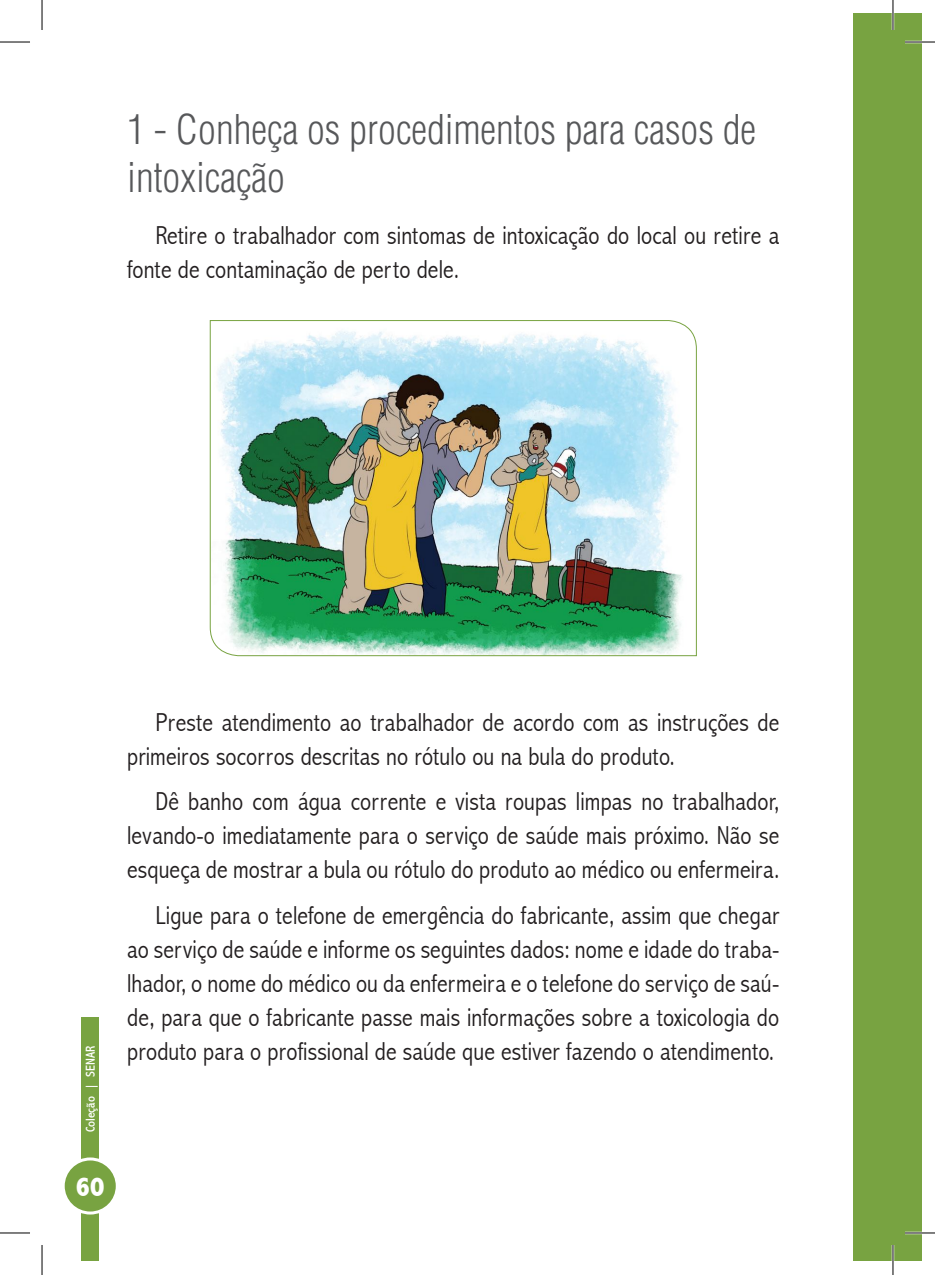
<style>
.page{position:relative;width:935px;height:1275px;background:#fff}
.page>*{position:absolute;margin:0;border:0;box-sizing:border-box;transform-origin:0 0}
.t1{font:300 condensed 40px/48px "Helvetica LT Std";color:#57585a}
.t2{font:800 condensed 28px "Abadi";color:#fff}
.t3{font:300 condensed 26px/34px "Abadi";letter-spacing:.005em;color:#231f20}
.t4{font:condensed 13px "Abadi";color:#fff}
</style>
<div class="page">
<div style="left:853px;top:14px;width:39px;height:1247px;background:#78a341"></div>
<div style="left:892px;top:14px;width:29px;height:1247px;background:#78a341"></div>
<div style="left:82px;top:1017px;width:17px;height:244px;background:#78a341"></div>
<div style="left:63px;top:1159px;width:54px;height:54px;background:#78a341;border-radius:50%"></div>
<div style="left:62px;top:1157px;width:57px;height:57px;border:3px solid #fff;border-radius:50%"></div>
<img style="left:209px;top:320px;width:488px;height:336px">
<hr style="left:904px;top:41px;width:30px;height:2px;background:#fff">
<hr style="left:904px;top:1231px;width:30px;height:3px;background:#fff">
<hr style="left:891px;top:0;width:3px;height:30px;background:#fff">
<hr style="left:891px;top:1245px;width:3px;height:30px;background:#fff">
<hr style="left:0;top:42px;width:30px;height:1px;background:#000">
<hr style="left:904px;top:42px;width:30px;height:1px;background:#000">
<hr style="left:0;top:1232px;width:30px;height:1px;background:#000">
<hr style="left:904px;top:1232px;width:30px;height:1px;background:#000">
<hr style="left:42px;top:0;width:1px;height:30px;background:#000">
<hr style="left:42px;top:1245px;width:1px;height:30px;background:#000">
<hr style="left:892px;top:0;width:1px;height:30px;background:#000">
<hr style="left:892px;top:1245px;width:1px;height:30px;background:#000">
<h1 class="t1" style="left:127px;top:106px;width:630px">1 - Conheça os procedimentos para casos de intoxicação</h1>
<p class="t3" style="left:127px;top:218px;width:653px;text-indent:28px">Retire o trabalhador com sintomas de intoxicação do local ou retire a fonte de contaminação de perto dele.</p>
<p class="t4" style="left:83px;top:1132px;width:88px;rotate:-90deg">Coleção | SENAR</p>
<p class="t2" style="left:76px;top:1170px;width:30px">60</p>
<p class="t3" style="left:127px;top:705px;width:653px;text-indent:28px">Preste atendimento ao trabalhador de acordo com as instruções de primeiros socorros descritas no rótulo ou na bula do produto.</p>
<p class="t3" style="left:127px;top:784px;width:653px;text-align:justify;text-indent:28px">Dê banho com água corrente e vista roupas limpas no trabalhador, levando-o imediatamente para o serviço de saúde mais próximo. Não se esqueça de mostrar a bula ou rótulo do produto ao médico ou enfermeira.</p>
<p class="t3" style="left:127px;top:898px;width:653px;text-align:justify;text-indent:28px">Ligue para o telefone de emergência do fabricante, assim que chegar ao serviço de saúde e informe os seguintes dados: nome e idade do traba&shy;lhador, o nome do médico ou da enfermeira e o telefone do serviço de saú&shy;de, para que o fabricante passe mais informações sobre a toxicologia do produto para o profissional de saúde que estiver fazendo o atendimento.</p>
</div>
